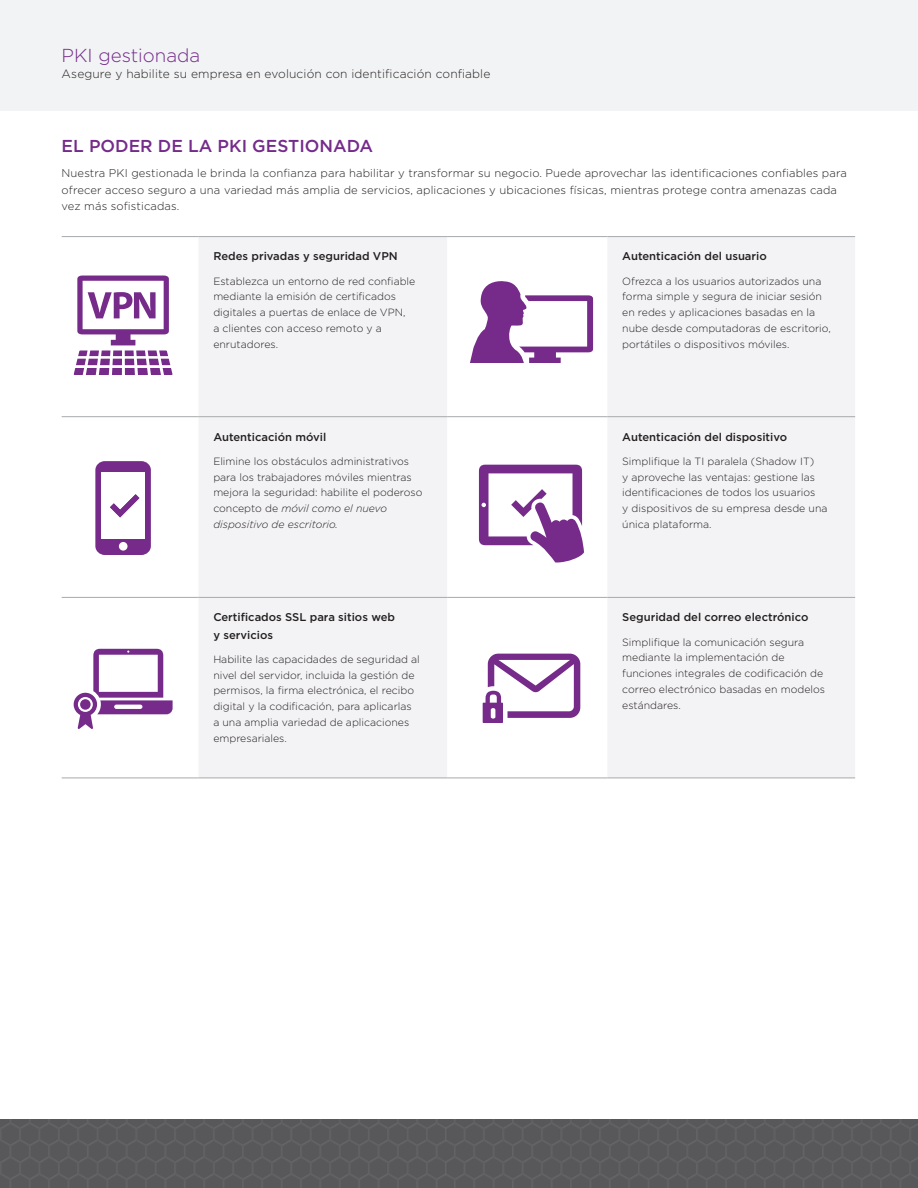
<style>
.page{position:relative;width:918px;height:1188px;background:#fff}
.page>*{position:absolute;margin:0;border:0;box-sizing:border-box;transform-origin:0 0}
.t1{font:300 19.5px "Gotham";color:#762b8a}
.t2{font:300 18.75px "Gotham";color:#742b8b}
.t3{font:500 18px "Gotham";color:#762b8a}
.t4{font:500 17.25px "Gotham";color:#742b8b}
.t5{font:300 12.75px "Gotham";color:#040503}
.t6{font:300 12px/18px "Gotham";letter-spacing:.005em;color:#040503}
.t7{font:300 12px "Gotham";letter-spacing:.01em;color:#231f20}
.t8{font:300 11.25px/16.5px "Gotham";letter-spacing:.01em;color:#231f20}
.t9{font:500 11.25px/17.2px "Gotham";color:#231f20}
.t10{font:300 10.5px/15.8px "Gotham";color:#231f20}
.s1{font-style:italic}
</style>
<div class="page">
<img style="left:0;top:1119px;width:918px;height:69px">
<svg style="left:74px;top:351px;width:36px;height:24px"></svg>
<div style="left:113px;top:351px;width:9px;height:5px;background:#762b8a"></div>
<div style="left:112px;top:368px;width:10px;height:7px;background:#762b8a"></div>
<div style="left:125px;top:359px;width:9px;height:6px;background:#762b8a"></div>
<div style="left:125px;top:368px;width:10px;height:7px;background:#762b8a"></div>
<div style="left:113px;top:359px;width:9px;height:6px;background:#762b8a"></div>
<div style="left:125px;top:351px;width:9px;height:5px;background:#762b8a"></div>
<svg style="left:136px;top:351px;width:37px;height:24px"></svg>
<svg style="left:77px;top:276px;width:92px;height:69px"></svg>
<div style="left:95px;top:461px;width:56px;height:94px;background:#762b8a;border-radius:9px"></div>
<div style="left:101px;top:473px;width:44px;height:66px;background:#fff"></div>
<div style="left:119px;top:542px;width:9px;height:9px;background:#fff;border-radius:50%"></div>
<svg style="left:110px;top:494px;width:30px;height:24px"></svg>
<svg style="left:74px;top:649px;width:99px;height:80px"></svg>
<div style="left:80px;top:699px;width:11px;height:11px;background:#762b8a;border-radius:50%"></div>
<div style="left:0;top:0;width:918px;height:110px;background:#f2f3f4"></div>
<svg style="left:198px;top:237px;width:657px;height:541px;fill:#f3f3f5"></svg>
<hr style="left:62px;top:236px;width:136px;height:1px;background:#a7aaac">
<hr style="left:198px;top:236px;width:249px;height:1px;background:#a7aaac">
<hr style="left:447px;top:236px;width:160px;height:1px;background:#a7aaac">
<hr style="left:607px;top:236px;width:248px;height:1px;background:#a7aaac">
<hr style="left:62px;top:778px;width:136px;height:1px;background:#a7aaac">
<hr style="left:198px;top:778px;width:249px;height:1px;background:#a7aaac">
<hr style="left:447px;top:778px;width:160px;height:1px;background:#a7aaac">
<hr style="left:607px;top:778px;width:248px;height:1px;background:#a7aaac">
<hr style="left:62px;top:416px;width:136px;height:1px;background:#a7aaac">
<hr style="left:198px;top:416px;width:249px;height:1px;background:#a7aaac">
<hr style="left:447px;top:416px;width:160px;height:1px;background:#a7aaac">
<hr style="left:607px;top:416px;width:248px;height:1px;background:#a7aaac">
<hr style="left:62px;top:597px;width:136px;height:1px;background:#a7aaac">
<hr style="left:198px;top:597px;width:249px;height:1px;background:#a7aaac">
<hr style="left:447px;top:597px;width:160px;height:1px;background:#a7aaac">
<hr style="left:607px;top:597px;width:248px;height:1px;background:#a7aaac">
<p class="t2" style="left:62px;top:43px;width:140px">PKI gestionada</p>
<p class="t7" style="left:62px;top:66px;width:430px">Asegure y habilite su empresa en evolución con identificación confiable</p>
<p class="t1" style="left:63px;top:44px;width:128px">Managed PKI</p>
<p class="t5" style="left:63px;top:68px;width:395px">Secure &amp; Enable Your Evolving Enterprise with Trusted Identity</p>
<p class="t4" style="left:62px;top:135px;width:313px">EL PODER DE LA PKI GESTIONADA</p>
<p class="t8" style="left:62px;top:165px;width:787px">Nuestra PKI gestionada le brinda la confianza para habilitar y transformar su negocio. Puede aprovechar las identificaciones confiables para ofrecer acceso seguro a una variedad más amplia de servicios, aplicaciones y ubicaciones físicas, mientras protege contra amenazas cada vez más sofisticadas.</p>
<p class="t3" style="left:63px;top:135px;width:288px">THE POWER OF MANAGED PKI</p>
<p class="t6" style="left:63px;top:163px;width:748px">Our Managed PKI provides you with the confidence to enable and transform your business. You can leverage trusted identities to offer secure access to a broader array of services, applications and physical locations — while guarding against increasingly sophisticated threats.</p>
<p class="t9" style="left:213px;top:248px;width:186px">Redes privadas y seguridad VPN</p>
<p class="t10" style="left:213px;top:273px;width:204px">Establezca un entorno de red confiable mediante la emisión de certificados digitales a puertas de enlace de VPN,<br>a clientes con acceso remoto y a enrutadores.</p>
<p class="t9" style="left:213px;top:428px;width:115px">Autenticación móvil</p>
<p class="t10" style="left:213px;top:453px;width:211px">Elimine los obstáculos administrativos para los trabajadores móviles mientras mejora la seguridad: habilite el poderoso concepto de <span class="s1">móvil como el nuevo dispositivo de escritorio.</span></p>
<p class="t9" style="left:213px;top:609px;width:183px">Certificados SSL para sitios web y servicios</p>
<p class="t10" style="left:213px;top:651px;width:208px">Habilite las capacidades de seguridad al nivel del servidor, incluida la gestión de permisos, la firma electrónica, el recibo digital y la codificación, para aplicarlas a una amplia variedad de aplicaciones empresariales.</p>
<p class="t9" style="left:622px;top:248px;width:146px">Autenticación del usuario</p>
<p class="t10" style="left:622px;top:273px;width:210px">Ofrezca a los usuarios autorizados una forma simple y segura de iniciar sesión en redes y aplicaciones basadas en la nube desde computadoras de escritorio, portátiles o dispositivos móviles.</p>
<p class="t9" style="left:622px;top:428px;width:166px">Autenticación del dispositivo</p>
<p class="t10" style="left:622px;top:453px;width:207px">Simplifique la TI paralela (Shadow IT)<br>y aproveche las ventajas: gestione las identificaciones de todos los usuarios<br>y dispositivos de su empresa desde una única plataforma.</p>
<p class="t9" style="left:622px;top:609px;width:188px">Seguridad del correo electrónico</p>
<p class="t10" style="left:622px;top:634px;width:204px">Simplifique la comunicación segura mediante la implementación de funciones integrales de codificación de correo electrónico basadas en modelos estándares.</p>
</div>
